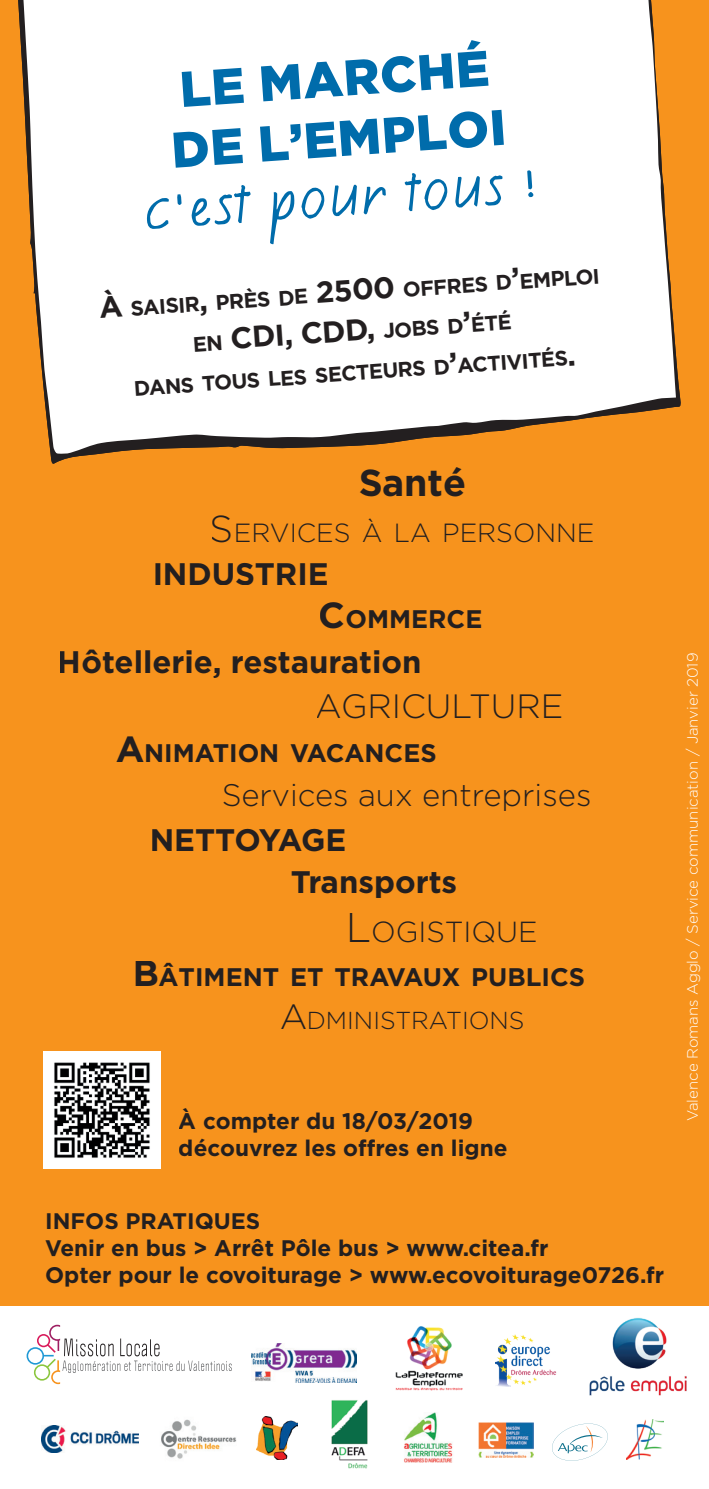
<style>
.page{position:relative;width:709px;height:1489px;background:#fff}
.page>*{position:absolute;margin:0;border:0;box-sizing:border-box;transform-origin:0 0}
.t1{font:52.5px "Kiwi School Handwriting";color:#006cab}
.t2{font:900 50px/60px "Gotham";color:#006cab}
.t3{font:700 37.5px "Gotham";color:#231f20}
.t4{font:300 33.75px "Gotham";color:#231f20}
.t5{font:700 31px/42.2px "Gotham";color:#231f20}
.t6{font:300 31px "Gotham";color:#231f20}
.t7{font:300 29px "Gotham";color:#231f20}
.t8{font:300 26.25px "Gotham";color:#231f20}
.t9{font:700 25.5px "Gotham";color:#231f20}
.t10{font:300 24.5px "Gotham";color:#231f20}
.t11{font:700 22.5px/27px "Gotham";color:#231f20}
.t12{font:700 21px/40px "Gotham";color:#231f20;text-align:center}
.t13{font:300 15px "Gotham";color:#fff}
.s1{font-size:30px}
.s2{font-size:37.5px}
.s3{font-size:36.25px}
.s4{font-size:41.5px}
.s5{font-size:35px}
</style>
<div class="page">
<div style="left:0;top:0;width:709px;height:1305px;background:#f7931d"></div>
<svg style="left:18px;top:0;width:660px;height:457px;background:#f8f0e6"></svg>
<svg style="left:27px;top:1324px;width:205px;height:59px"></svg>
<img style="left:161px;top:1419px;width:76px;height:40px">
<img style="left:331px;top:1400px;width:37px;height:69px">
<img style="left:404px;top:1412px;width:49px;height:49px">
<img style="left:252px;top:1343px;width:104px;height:39px">
<img style="left:626px;top:1419px;width:37px;height:39px">
<img style="left:495px;top:1334px;width:62px;height:52px">
<img style="left:257px;top:1416px;width:41px;height:43px">
<img style="left:396px;top:1326px;width:67px;height:64px">
<img style="left:41px;top:1425px;width:97px;height:26px">
<svg style="left:552px;top:1423px;width:56px;height:37px"></svg>
<img style="left:589px;top:1318px;width:98px;height:78px">
<img style="left:478px;top:1422px;width:55px;height:35px">
<img style="left:43px;top:1051px;width:117px;height:117px">
<h2 class="t2" style="left:165px;top:59px;width:337px;rotate:-4deg">LE MARCHÉ<br>DE L’EMPLOI</h2>
<h1 class="t1" style="left:143px;top:181px;width:398px;rotate:-4deg">c'est pour tous !</h1>
<p class="t12" style="left:98px;top:290px;width:503px;rotate:-4deg"><span class="s1">À</span> SAISIR<span class="s1">,</span> PRÈS DE <span class="s1">2500</span> OFFRES D<span class="s1">’</span>EMPLOI<br>EN <span class="s1">CDI , CDD ,</span> JOBS D<span class="s1">’</span>ÉTÉ<br>DANS TOUS LES SEC TEURS D<span class="s1">’</span>AC TIVITÉS<span class="s1">.</span></p>
<h3 class="t3" style="left:358px;top:461px;width:110px">Santé</h3>
<p class="t8" style="left:210px;top:518px;width:386px"><span class="s2">S</span>ERVICES À LA PERSONNE</p>
<h3 class="t5" style="left:152px;top:551px;width:178px">INDUSTRIE</h3>
<p class="t9" style="left:319px;top:604px;width:165px"><span class="s3">C</span>OMMERCE</p>
<h3 class="t5" style="left:58px;top:640px;width:365px">Hôtellerie, restauration</h3>
<h3 class="t4" style="left:316px;top:688px;width:249px">AGRICULTURE</h3>
<p class="t9" style="left:116px;top:738px;width:322px"><span class="s3">A</span>NIMATION VACANCES</p>
<h3 class="t6" style="left:221px;top:778px;width:371px">Services aux entreprises</h3>
<h3 class="t5" style="left:290px;top:818px;width:169px;text-indent:-140px">NETTOYAGE<br>Transports</h3>
<p class="t7" style="left:345px;top:916px;width:194px"><span class="s4">L</span>OGISTIQUE</p>
<p class="t9" style="left:132px;top:962px;width:454px"><span class="s3">B</span>ÂTIMENT ET TRAVAUX PUBLICS</p>
<p class="t10" style="left:279px;top:1006px;width:247px"><span class="s5">A</span>DMINISTRATIONS</p>
<p class="t11" style="left:179px;top:1107px;width:330px">À compter du 18/03/2019 découvrez les offres en ligne</p>
<p class="t11" style="left:45px;top:1206px;width:620px">INFOS PRATIQUES<br>Venir en bus &gt; Arrêt Pôle bus &gt; www.citea.fr<br>Opter pour le covoiturage &gt; www.ecovoiturage0726.fr</p>
<p class="t13" style="left:684px;top:1121px;width:470px;rotate:-90deg">Valence Romans Agglo / Service communication / Janvier 2019</p>
</div>
